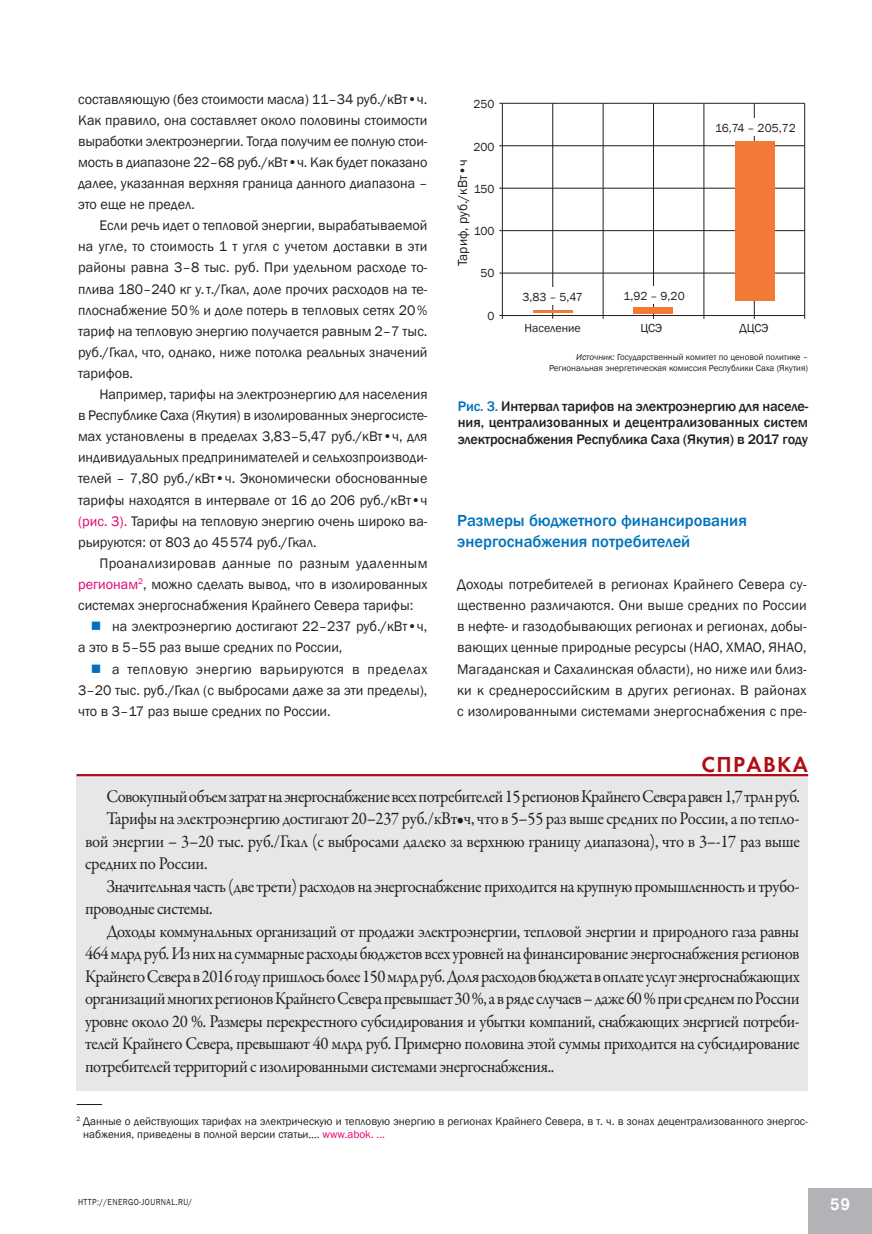
<style>
.page{position:relative;width:872px;height:1234px;background:#fff}
.page>*{position:absolute;margin:0;border:0;box-sizing:border-box;transform-origin:0 0}
.t1{font:22.5px "Futura Demi";letter-spacing:.06em;color:#b00d15}
.t2{font:18px "Garamond Premr Pro";letter-spacing:-.03em;color:#231f20;scale:.93 1}
.t3{font:500 16.5px/21.1px "Franklin Gothic";color:#0072bc}
.t4{font:700 16.5px "Pragmatica";color:#fff;scale:.89 1}
.t5{font:14.25px/21.1px "Franklin Gothic";color:#231f20;text-align:justify}
.t6{font:500 14.25px/16.5px "Franklin Gothic";letter-spacing:-.01em;color:#231f20;text-align:justify}
.t7{font:14.25px "Franklin Gothic";letter-spacing:.025em;color:#231f20}
.t8{font:14.25px "Franklin Gothic";letter-spacing:.035em;color:#231f20}
.t9{font:13.5px "Franklin Gothic";color:#231f20}
.t10{font:12px "Franklin Gothic";color:#231f20}
.t11{font:11.25px/13.5px "Franklin Gothic";color:#231f20}
.t12{font:9px/10.5px "Franklin Gothic";color:#231f20;text-align:right}
.t13{font:9px "Franklin Gothic";letter-spacing:.05em;color:#231f20;scale:.89 1}
.s1{color:#e10272}
.s2{font-style:italic}
.s3{color:#0072bc}
</style>
<div class="page">
<div style="left:808px;top:1188px;width:64px;height:45px;background:#b2b3b7"></div>
<div style="left:77px;top:774px;width:731px;height:316px;background:#e6e7e9"></div>
<hr style="left:77px;top:773px;width:731px;height:3px;background:#b00d15">
<hr style="left:499px;top:103px;width:305px;height:1px;background:#231f20">
<hr style="left:499px;top:145px;width:305px;height:1px;background:#231f20">
<hr style="left:499px;top:188px;width:305px;height:1px;background:#231f20">
<hr style="left:499px;top:230px;width:305px;height:1px;background:#231f20">
<hr style="left:499px;top:273px;width:305px;height:1px;background:#231f20">
<hr style="left:499px;top:315px;width:305px;height:1px;background:#231f20">
<hr style="left:502px;top:103px;width:1px;height:216px;background:#231f20">
<hr style="left:552px;top:103px;width:1px;height:216px;background:#231f20">
<hr style="left:603px;top:103px;width:1px;height:216px;background:#231f20">
<hr style="left:653px;top:103px;width:1px;height:216px;background:#231f20">
<hr style="left:703px;top:103px;width:1px;height:216px;background:#231f20">
<hr style="left:754px;top:103px;width:1px;height:216px;background:#231f20">
<hr style="left:804px;top:103px;width:1px;height:216px;background:#231f20">
<div style="left:734px;top:141px;width:40px;height:159px;background:#f37936"></div>
<div style="left:633px;top:307px;width:40px;height:6px;background:#f37936"></div>
<hr style="left:533px;top:310px;width:40px;height:3px;background:#f37936">
<div style="left:516px;top:287px;width:73px;height:18px;background:#fff"></div>
<div style="left:617px;top:286px;width:74px;height:17px;background:#fff"></div>
<div style="left:712px;top:118px;width:87px;height:17px;background:#fff"></div>
<p class="t5" style="left:78px;top:88px;width:351px">СОСТАВЛЯЮЩУЮ (БЕЗ СТОИМОСТИ МАСЛА) 11–34 РУБ./КВТ•Ч.<br>КАК ПРАВИЛО, ОНА СОСТАВЛЯЕТ ОКОЛО ПОЛОВИНЫ СТОИМОСТИ ВЫРАБОТКИ ЭЛЕКТРОЭНЕРГИИ. ТОГДА ПОЛУЧИМ ЕЕ ПОЛНУЮ СТОИ-МОСТЬ В ДИАПАЗОНЕ 22–68 РУБ./КВТ•Ч. КАК БУДЕТ ПОКАЗАНО ДАЛЕЕ, УКАЗАННАЯ ВЕРХНЯЯ ГРАНИЦА ДАННОГО ДИАПАЗОНА – ЭТО ЕЩЕ НЕ ПРЕДЕЛ.</p>
<p class="t5" style="left:78px;top:215px;width:351px;text-indent:21px">ЕСЛИ РЕЧЬ ИДЕТ О ТЕПЛОВОЙ ЭНЕРГИИ, ВЫРАБАТЫВАЕМОЙ НА УГЛЕ, ТО СТОИМОСТЬ 1 Т УГЛЯ С УЧЕТОМ ДОСТАВКИ В ЭТИ РАЙОНЫ РАВНА 3–8 ТЫС. РУБ. ПРИ УДЕЛЬНОМ РАСХОДЕ ТО-ПЛИВА 180–240 КГ У.Т./ГКАЛ, ДОЛЕ ПРОЧИХ РАСХОДОВ НА ТЕ-ПЛОСНАБЖЕНИЕ 50% И ДОЛЕ ПОТЕРЬ В ТЕПЛОВЫХ СЕТЯХ 20% ТАРИФ НА ТЕПЛОВУЮ ЭНЕРГИЮ ПОЛУЧАЕТСЯ РАВНЫМ 2–7 ТЫС.<br>РУБ./ГКАЛ, ЧТО, ОДНАКО, НИЖЕ ПОТОЛКА РЕАЛЬНЫХ ЗНАЧЕНИЙ ТАРИФОВ.</p>
<p class="t5" style="left:78px;top:384px;width:351px;text-indent:21px">НАПРИМЕР, ТАРИФЫ НА ЭЛЕКТРОЭНЕРГИЮ ДЛЯ НАСЕЛЕНИЯ В РЕСПУБЛИКЕ САХА (ЯКУТИЯ) В ИЗОЛИРОВАННЫХ ЭНЕРГОСИСТЕ-МАХ УСТАНОВЛЕНЫ В ПРЕДЕЛАХ 3,83–5,47 РУБ./КВТ•Ч, ДЛЯ ИНДИВИДУАЛЬНЫХ ПРЕДПРИНИМАТЕЛЕЙ И СЕЛЬХОЗПРОИЗВОДИ-ТЕЛЕЙ – 7,80 РУБ./КВТ•Ч. ЭКОНОМИЧЕСКИ ОБОСНОВАННЫЕ ТАРИФЫ НАХОДЯТСЯ В ИНТЕРВАЛЕ ОТ 16 ДО 206 РУБ./КВТ•Ч <span class="s1">(РИС. 3).</span> ТАРИФЫ НА ТЕПЛОВУЮ ЭНЕРГИЮ ОЧЕНЬ ШИРОКО ВА-РЬИРУЮТСЯ: ОТ 803 ДО 45574 РУБ./ГКАЛ.</p>
<p class="t7" style="left:99px;top:554px;width:330px">ПРОАНАЛИЗИРОВАВ ДАННЫЕ ПО РАЗНЫМ УДАЛЕННЫМ</p>
<p class="t5" style="left:78px;top:574px;width:351px"><span class="s1">РЕГИОНАМ</span><sup>2</sup>, МОЖНО СДЕЛАТЬ ВЫВОД, ЧТО В ИЗОЛИРОВАННЫХ</p>
<p class="t5" style="left:78px;top:595px;width:337px">СИСТЕМАХ ЭНЕРГОСНАБЖЕНИЯ КРАЙНЕГО СЕВЕРА ТАРИФЫ:</p>
<p class="t5" style="left:112px;top:616px;width:317px">НА ЭЛЕКТРОЭНЕРГИЮ ДОСТИГАЮТ 22–237 РУБ./КВТ•Ч,</p>
<p class="t5" style="left:78px;top:637px;width:266px">А ЭТО В 5–55 РАЗ ВЫШЕ СРЕДНИХ ПО РОССИИ,</p>
<p class="t8" style="left:112px;top:659px;width:317px">А ТЕПЛОВУЮ ЭНЕРГИЮ ВАРЬИРУЮТСЯ В ПРЕДЕЛАХ</p>
<p class="t5" style="left:78px;top:679px;width:351px">3–20 ТЫС. РУБ./ГКАЛ (С ВЫБРОСАМИ ДАЖЕ ЗА ЭТИ ПРЕДЕЛЫ),</p>
<p class="t5" style="left:78px;top:700px;width:254px">ЧТО В 3–17 РАЗ ВЫШЕ СРЕДНИХ ПО РОССИИ.</p>
<p class="t10" style="left:473px;top:97px;width:23px">250</p>
<p class="t10" style="left:473px;top:139px;width:23px">200</p>
<p class="t9" style="left:454px;top:266px;width:108px;rotate:-90deg">ТАРИФ, РУБ./КВТ•Ч</p>
<p class="t10" style="left:474px;top:181px;width:22px">150</p>
<p class="t10" style="left:474px;top:224px;width:22px">100</p>
<p class="t10" style="left:480px;top:266px;width:16px">50</p>
<p class="t10" style="left:487px;top:308px;width:9px">0</p>
<p class="t10" style="left:715px;top:120px;width:82px">16,74 – 205,72</p>
<p class="t10" style="left:623px;top:288px;width:63px">1,92 – 9,20</p>
<p class="t10" style="left:522px;top:290px;width:62px">3,83 – 5,47</p>
<p class="t10" style="left:524px;top:321px;width:58px">НАСЕЛЕНИЕ</p>
<p class="t10" style="left:640px;top:321px;width:23px">ЦСЭ</p>
<p class="t10" style="left:739px;top:321px;width:31px">ДЦСЭ</p>
<p class="t12" style="left:549px;top:352px;width:261px"><span class="s2">Источник:</span> ГОСУДАРСТВЕННЫЙ КОМИТЕТ ПО ЦЕНОВОЙ ПОЛИТИКЕ –<br>РЕГИОНАЛЬНАЯ ЭНЕРГЕТИЧЕСКАЯ КОМИССИЯ РЕСПУБЛИКИ САХА (ЯКУТИЯ)</p>
<p class="t6" style="left:458px;top:398px;width:352px"><span class="s3">Рис. 3.</span> Интервал тарифов на электроэнергию для населе&shy;ния, централизованных и децентрализованных систем электроснабжения Республика Саха (Якутия) в 2017 году</p>
<p class="t3" style="left:457px;top:510px;width:291px">Размеры бюджетного финансирования энергоснабжения потребителей</p>
<p class="t5" style="left:457px;top:574px;width:351px">ДОХОДЫ ПОТРЕБИТЕЛЕЙ В РЕГИОНАХ КРАЙНЕГО СЕВЕРА СУ-ЩЕСТВЕННО РАЗЛИЧАЮТСЯ. ОНИ ВЫШЕ СРЕДНИХ ПО РОССИИ В НЕФТЕ- И ГАЗОДОБЫВАЮЩИХ РЕГИОНАХ И РЕГИОНАХ, ДОБЫ-ВАЮЩИХ ЦЕННЫЕ ПРИРОДНЫЕ РЕСУРСЫ (НАО, ХМАО, ЯНАО, МАГАДАНСКАЯ И САХАЛИНСКАЯ ОБЛАСТИ), НО НИЖЕ ИЛИ БЛИЗ-КИ К СРЕДНЕРОССИЙСКИМ В ДРУГИХ РЕГИОНАХ. В РАЙОНАХ С ИЗОЛИРОВАННЫМИ СИСТЕМАМИ ЭНЕРГОСНАБЖЕНИЯ С ПРЕ-</p>
<h1 class="t1" style="left:701px;top:750px;width:108px">СПРАВКА</h1>
<p class="t2" style="left:106px;top:784px;width:747px">Совокупный объем затрат на энергоснабжение всех потребителей 15 регионов Крайнего Севера равен 1,7 трлн руб.</p>
<p class="t2" style="left:106px;top:807px;width:747px">Тарифы на электроэнергию достигают 20–237 руб./кВт•ч, что в 5–55 раз выше средних по России, а по тепло-</p>
<p class="t2" style="left:85px;top:829px;width:770px">вой энергии – 3–20 тыс. руб./Гкал (с выбросами далеко за верхнюю границу диапазона), что в 3–-17 раз выше</p>
<p class="t2" style="left:85px;top:852px;width:133px">средних по России.</p>
<p class="t2" style="left:106px;top:874px;width:747px">Значительная часть (две трети) расходов на энергоснабжение приходится на крупную промышленность и трубо-</p>
<p class="t2" style="left:85px;top:897px;width:139px">проводные системы.</p>
<p class="t2" style="left:106px;top:919px;width:746px">Доходы коммунальных организаций от продажи электроэнергии, тепловой энергии и природного газа равны</p>
<p class="t2" style="left:85px;top:942px;width:770px">464 млрд руб. Из них на суммарные расходы бюджетов всех уровней на финансирование энергоснабжения регионов</p>
<p class="t2" style="left:85px;top:964px;width:770px">Крайнего Севера в 2016 году пришлось более 150 млрд руб. Доля расходов бюджета в оплате услуг энергоснабжающих</p>
<p class="t2" style="left:85px;top:987px;width:770px">организаций многих регионов Крайнего Севера превышает 30 %, а в ряде случаев – даже 60 % при среднем по России</p>
<p class="t2" style="left:85px;top:1009px;width:770px">уровне около 20 %. Размеры перекрестного субсидирования и убытки компаний, снабжающих энергией потреби-</p>
<p class="t2" style="left:85px;top:1032px;width:770px">телей Крайнего Севера, превышают 40 млрд руб. Примерно половина этой суммы приходится на субсидирование</p>
<p class="t2" style="left:85px;top:1054px;width:506px">потребителей территорий с изолированными системами энергоснабжения..</p>
<p class="t11" style="left:83px;top:1114px;width:726px;text-indent:-7px"><sup>2</sup> ДАННЫЕ О ДЕЙСТВУЮЩИХ ТАРИФАХ НА ЭЛЕКТРИЧЕСКУЮ И ТЕПЛОВУЮ ЭНЕРГИЮ В РЕГИОНАХ КРАЙНЕГО СЕВЕРА, В Т. Ч. В ЗОНАХ ДЕЦЕНТРАЛИЗОВАННОГО ЭНЕРГОС-<br>НАБЖЕНИЯ, ПРИВЕДЕНЫ В ПОЛНОЙ ВЕРСИИ СТАТЬИ…. <span class="s1">WWW.ABOK. ...</span></p>
<p class="t13" style="left:78px;top:1196px;width:130px">HTTP://ENERGO-JOURNAL.RU/</p>
<p class="t4" style="left:830px;top:1193px;width:24px">59</p>
</div>
